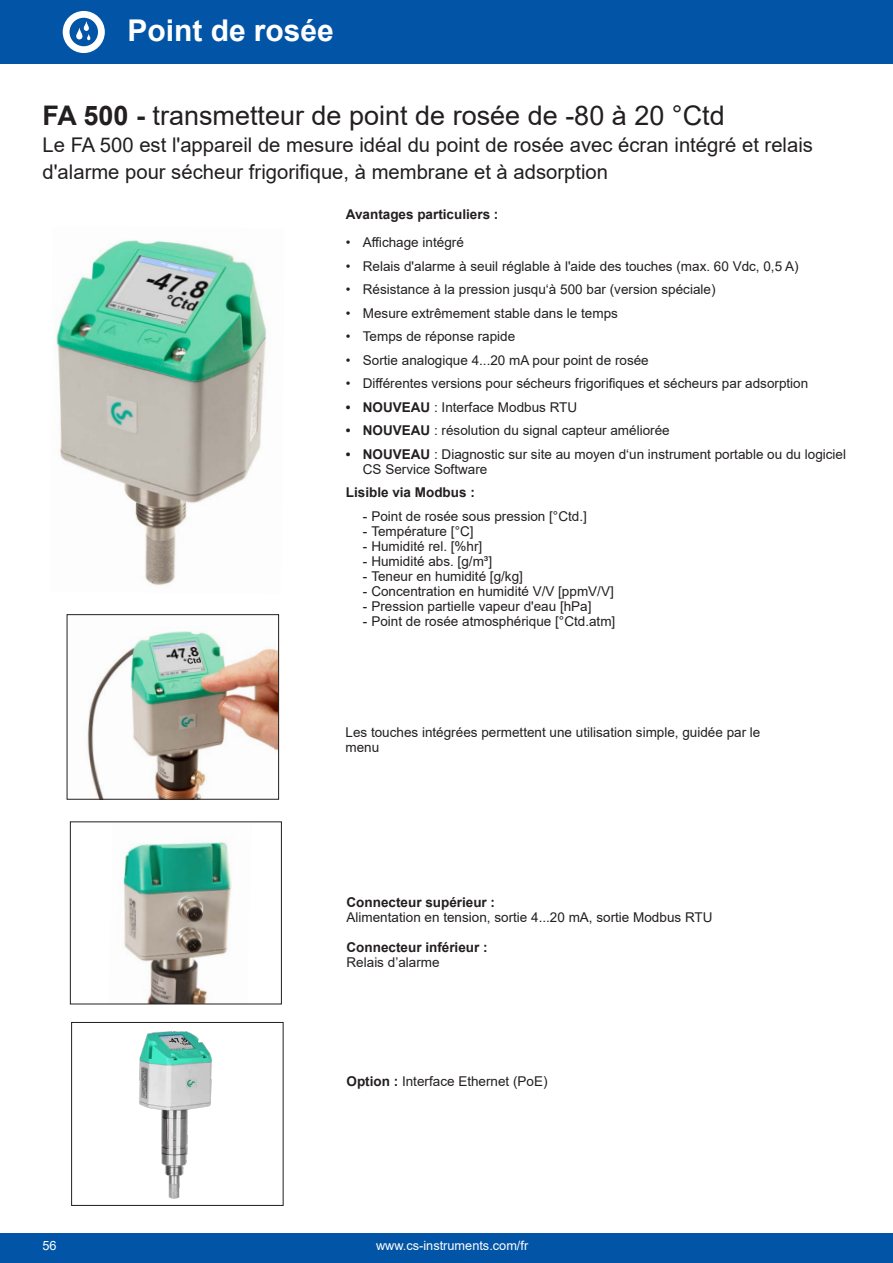
<style>
.page{position:relative;width:893px;height:1263px;background:#fff}
.page>*{position:absolute;margin:0;border:0;box-sizing:border-box;transform-origin:0 0}
.t1{font:700 30px "Arial";color:#fff}
.t2{font:27px "Arial";color:#231f20}
.t3{font:20.25px/27px "Arial";color:#231f20}
.t4{font:13.5px/15px "Arial";color:#231f20}
.t5{font:700 13.5px "Arial";color:#231f20}
.t6{font:12.75px "Arial";color:#fff}
.s1{font-weight:700}
</style>
<div class="page">
<div style="left:0;top:0;width:893px;height:64px;background:#0154a6"></div>
<img style="left:55px;top:240px;width:211px;height:345px">
<img style="left:87px;top:631px;width:190px;height:166px">
<div style="left:67px;top:614px;width:212px;height:185px;border:1px solid #231f20"></div>
<img style="left:123px;top:842px;width:109px;height:160px">
<div style="left:70px;top:822px;width:212px;height:182px;border:1px solid #231f20"></div>
<img style="left:139px;top:1031px;width:73px;height:168px">
<div style="left:71px;top:1022px;width:212px;height:183px;border:1px solid #231f20"></div>
<div style="left:0;top:1233px;width:893px;height:30px;background:#0154a6"></div>
<svg style="left:63px;top:11px;width:42px;height:42px"></svg>
<h1 class="t1" style="left:128px;top:10px;width:208px">Point de rosée</h1>
<h2 class="t2" style="left:43px;top:97px;width:684px"><span class="s1">FA 500 -</span> transmetteur de point de rosée de -80 à 20 °Ctd</h2>
<h3 class="t3" style="left:43px;top:132px;width:772px">Le FA 500 est l'appareil de mesure idéal du point de rosée avec écran intégré et relais d'alarme pour sécheur frigorifique, à membrane et à adsorption</h3>
<p class="t5" style="left:346px;top:205px;width:154px">Avantages particuliers :</p>
<p class="t4" style="left:346px;top:235px;width:119px">• Affichage intégré</p>
<p class="t4" style="left:346px;top:259px;width:454px">• Relais d'alarme à seuil réglable à l'aide des touches (max. 60 Vdc, 0,5 A)</p>
<p class="t4" style="left:346px;top:282px;width:371px">• Résistance à la pression jusqu‘à 500 bar (version spéciale)</p>
<p class="t4" style="left:346px;top:306px;width:274px">• Mesure extrêmement stable dans le temps</p>
<p class="t4" style="left:346px;top:329px;width:171px">• Temps de réponse rapide</p>
<p class="t4" style="left:346px;top:353px;width:304px">• Sortie analogique 4...20 mA pour point de rosée</p>
<p class="t4" style="left:346px;top:376px;width:464px">• Différentes versions pour sécheurs frigorifiques et sécheurs par adsorption</p>
<p class="t4" style="left:346px;top:400px;width:233px"><span class="s1">• NOUVEAU</span> : Interface Modbus RTU</p>
<p class="t4" style="left:346px;top:423px;width:325px"><span class="s1">• NOUVEAU</span> : résolution du signal capteur améliorée</p>
<p class="t4" style="left:363px;top:447px;width:485px;text-indent:-17px"><span class="s1">• NOUVEAU</span> : Diagnostic sur site au moyen d‘un instrument portable ou du logiciel<br>CS Service Software</p>
<p class="t5" style="left:346px;top:483px;width:131px">Lisible via Modbus :</p>
<p class="t4" style="left:363px;top:509px;width:226px">- Point de rosée sous pression [°Ctd.]</p>
<p class="t4" style="left:363px;top:524px;width:112px">- Température [°C]</p>
<p class="t4" style="left:363px;top:539px;width:121px">- Humidité rel. [%hr]</p>
<p class="t4" style="left:363px;top:554px;width:131px">- Humidité abs. [g/m³]</p>
<p class="t4" style="left:363px;top:569px;width:162px">- Teneur en humidité [g/kg]</p>
<p class="t4" style="left:363px;top:584px;width:252px">- Concentration en humidité V/V [ppmV/V]</p>
<p class="t4" style="left:363px;top:599px;width:230px">- Pression partielle vapeur d'eau [hPa]</p>
<p class="t4" style="left:363px;top:614px;width:254px">- Point de rosée atmosphérique [°Ctd.atm]</p>
<p class="t4" style="left:345px;top:725px;width:416px">Les touches intégrées permettent une utilisation simple, guidée par le menu</p>
<p class="t5" style="left:347px;top:892px;width:150px">Connecteur supérieur :</p>
<p class="t4" style="left:347px;top:909px;width:367px">Alimentation en tension, sortie 4...20 mA, sortie Modbus RTU</p>
<p class="t5" style="left:347px;top:937px;width:143px">Connecteur inférieur :</p>
<p class="t4" style="left:347px;top:954px;width:95px">Relais d’alarme</p>
<p class="t4" style="left:347px;top:1073px;width:203px"><span class="s1">Option :</span> Interface Ethernet (PoE)</p>
<p class="t6" style="left:43px;top:1237px;width:16px">56</p>
<p class="t6" style="left:376px;top:1237px;width:154px">www.cs-instruments.com/fr</p>
</div>
